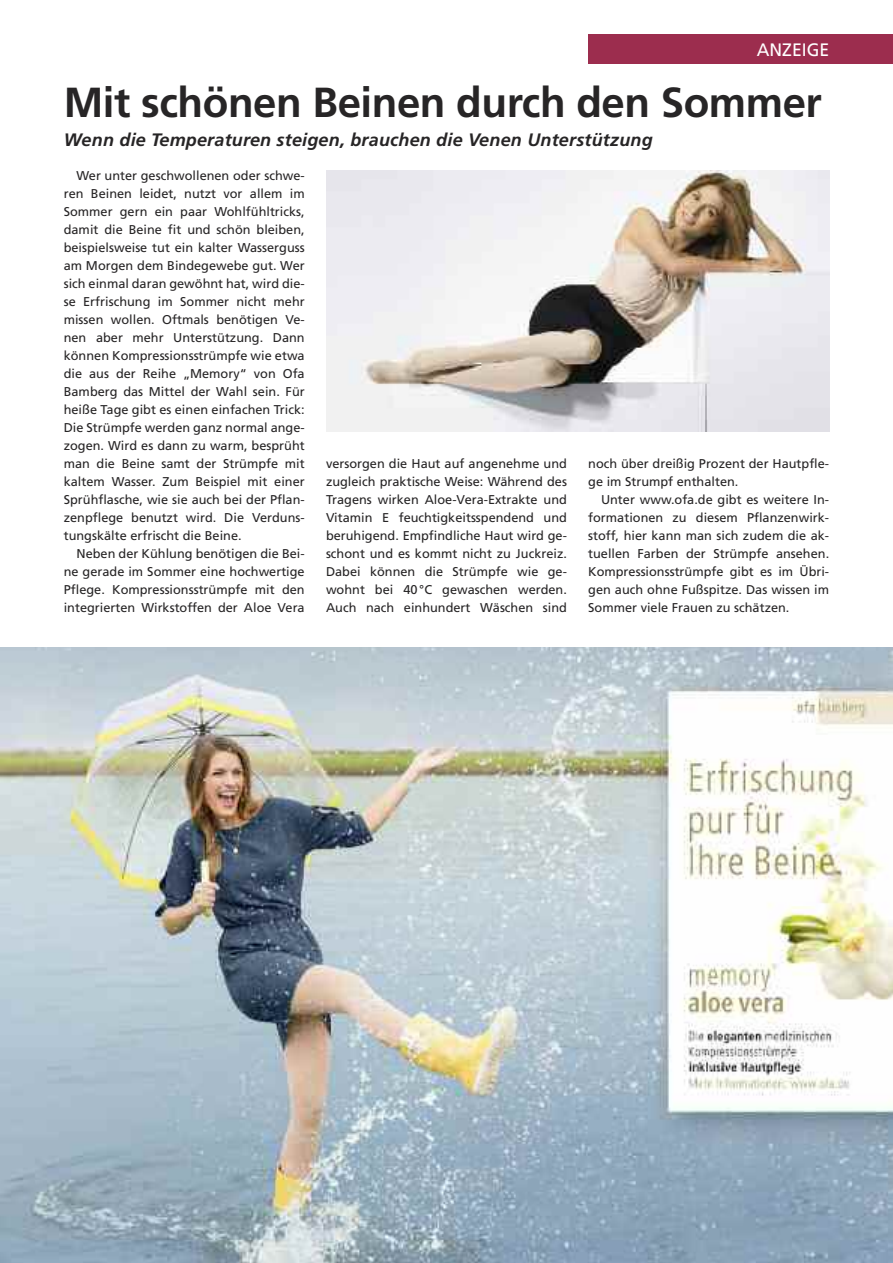
<style>
.page{position:relative;width:893px;height:1263px;background:#fff}
.page>*{position:absolute;margin:0;border:0;box-sizing:border-box;transform-origin:0 0}
.t1{font:700 42px "Frutiger";letter-spacing:-.01em;color:#272526}
.t2{font:italic 700 18px "Frutiger";letter-spacing:.01em;color:#272526}
.t3{font:18px "Frutiger";color:#fff}
.t4{font:12.75px/18px "Frutiger";color:#272526;text-align:justify}
</style>
<div class="page">
<div style="left:588px;top:34px;width:305px;height:30px;background:#9c2d4e"></div>
<img style="left:0;top:647px;width:893px;height:616px">
<img style="left:326px;top:171px;width:503px;height:260px">
<h2 class="t3" style="left:757px;top:42px;width:74px">ANZEIGE</h2>
<h1 class="t1" style="left:64px;top:85px;width:760px">Mit schönen Beinen durch den Sommer</h1>
<h2 class="t2" style="left:64px;top:133px;width:590px">Wenn die Temperaturen steigen, brauchen die Venen Unterstützung</h2>
<p class="t4" style="left:64px;top:168px;width:242px;text-indent:13px">Wer unter geschwollenen oder schwe&shy;ren Beinen leidet, nutzt vor allem im Sommer gern ein paar Wohlfühltricks, damit die Beine fit und schön bleiben, beispielsweise tut ein kalter Wasserguss am Morgen dem Bindegewebe gut. Wer sich einmal daran gewöhnt hat, wird die&shy;se Erfrischung im Sommer nicht mehr missen wollen. Oftmals benötigen Ve&shy;nen aber mehr Unterstützung. Dann können Kompressionsstrümpfe wie etwa die aus der Reihe „Memory“ von Ofa Bamberg das Mittel der Wahl sein. Für heiße Tage gibt es einen einfachen Trick:<br>Die Strümpfe werden ganz normal ange&shy;zogen. Wird es dann zu warm, besprüht man die Beine samt der Strümpfe mit kaltem Wasser. Zum Beispiel mit einer Sprühflasche, wie sie auch bei der Pflan&shy;zenpflege benutzt wird. Die Verduns&shy;tungskälte erfrischt die Beine.</p>
<p class="t4" style="left:64px;top:546px;width:242px;text-indent:13px">Neben der Kühlung benötigen die Bei&shy;ne gerade im Sommer eine hochwertige Pflege. Kompressionsstrümpfe mit den integrierten Wirkstoffen der Aloe Vera</p>
<p class="t4" style="left:326px;top:456px;width:242px">versorgen die Haut auf angenehme und zugleich praktische Weise: Während des Tragens wirken Aloe-Vera-Extrakte und Vitamin E feuchtigkeitsspendend und beruhigend. Empfindliche Haut wird ge&shy;schont und es kommt nicht zu Juckreiz.<br>Dabei können die Strümpfe wie ge&shy;wohnt bei 40°C gewaschen werden.<br>Auch nach einhundert Wäschen sind</p>
<p class="t4" style="left:588px;top:456px;width:242px">noch über dreißig Prozent der Hautpfle&shy;ge im Strumpf enthalten.</p>
<p class="t4" style="left:588px;top:492px;width:242px;text-indent:13px">Unter www.ofa.de gibt es weitere In&shy;formationen zu diesem Pflanzenwirk&shy;stoff, hier kann man sich zudem die ak&shy;tuellen Farben der Strümpfe ansehen.<br>Kompressionsstrümpfe gibt es im Übri&shy;gen auch ohne Fußspitze. Das wissen im Sommer viele Frauen zu schätzen.</p>
</div>
